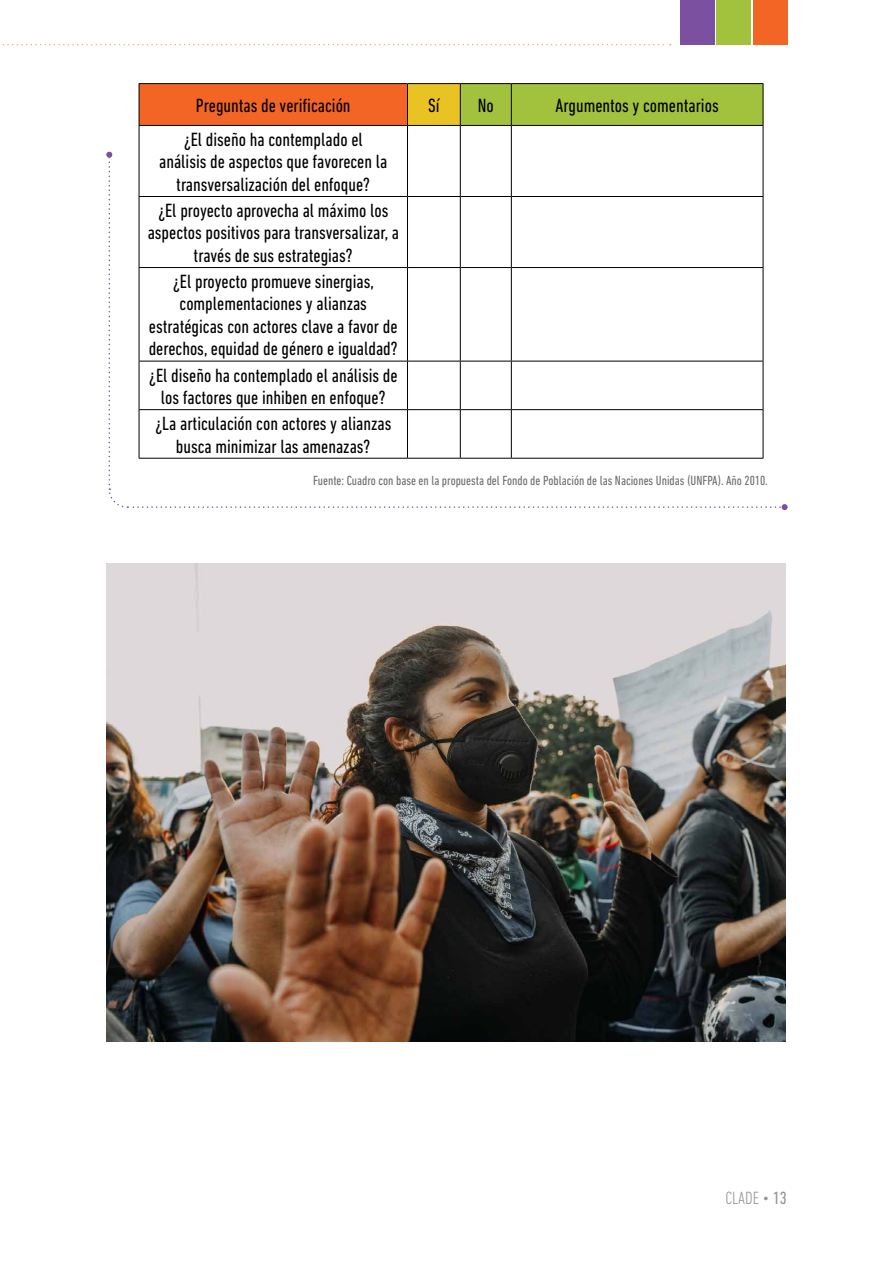
<style>
.page{position:relative;width:893px;height:1263px;background:#fff}
.page>*{position:absolute;margin:0;border:0;box-sizing:border-box;transform-origin:0 0}
.t1{font:condensed 19.5px/22.5px "DIN Next LT Pro";color:#000;text-align:center}
.t2{font:300 condensed 18px "DIN Next LT Pro";color:#939598}
.t3{font:condensed 13.5px "DIN Next LT Pro";color:#6d6e71}
.s1{font-weight:400}
</style>
<div class="page">
<div style="left:753px;top:0;width:35px;height:45px;background:#f26524"></div>
<div style="left:716px;top:0;width:35px;height:45px;background:#a2c23d"></div>
<div style="left:680px;top:0;width:34px;height:45px;background:#7b50a0"></div>
<svg style="left:2px;top:44px;width:669px;height:1px"></svg>
<svg style="left:106px;top:152px;width:682px;height:358px"></svg>
<div style="left:139px;top:84px;width:268px;height:41px;background:#f26524"></div>
<div style="left:407px;top:84px;width:53px;height:41px;background:#e9c323"></div>
<div style="left:461px;top:84px;width:302px;height:41px;background:#a2c23d"></div>
<svg style="left:140px;top:126px;width:623px;height:332px"></svg>
<hr style="left:139px;top:83px;width:268px;height:1px;background:#000">
<hr style="left:139px;top:84px;width:1px;height:41px;background:#000">
<hr style="left:407px;top:83px;width:53px;height:1px;background:#000">
<hr style="left:407px;top:84px;width:1px;height:41px;background:#000">
<hr style="left:460px;top:83px;width:51px;height:1px;background:#000">
<hr style="left:460px;top:84px;width:1px;height:41px;background:#000">
<hr style="left:511px;top:83px;width:252px;height:1px;background:#000">
<hr style="left:511px;top:84px;width:1px;height:41px;background:#000">
<hr style="left:763px;top:84px;width:1px;height:41px;background:#000">
<hr style="left:139px;top:125px;width:268px;height:1px;background:#000">
<hr style="left:139px;top:126px;width:1px;height:70px;background:#000">
<hr style="left:407px;top:125px;width:53px;height:1px;background:#000">
<hr style="left:407px;top:126px;width:1px;height:70px;background:#000">
<hr style="left:460px;top:125px;width:51px;height:1px;background:#000">
<hr style="left:460px;top:126px;width:1px;height:70px;background:#000">
<hr style="left:511px;top:125px;width:252px;height:1px;background:#000">
<hr style="left:511px;top:126px;width:1px;height:70px;background:#000">
<hr style="left:763px;top:126px;width:1px;height:70px;background:#000">
<hr style="left:139px;top:196px;width:268px;height:1px;background:#000">
<hr style="left:139px;top:197px;width:1px;height:70px;background:#000">
<hr style="left:407px;top:196px;width:53px;height:1px;background:#000">
<hr style="left:407px;top:197px;width:1px;height:70px;background:#000">
<hr style="left:460px;top:196px;width:51px;height:1px;background:#000">
<hr style="left:460px;top:197px;width:1px;height:70px;background:#000">
<hr style="left:511px;top:196px;width:252px;height:1px;background:#000">
<hr style="left:511px;top:197px;width:1px;height:70px;background:#000">
<hr style="left:763px;top:197px;width:1px;height:70px;background:#000">
<hr style="left:139px;top:267px;width:268px;height:1px;background:#000">
<hr style="left:139px;top:268px;width:1px;height:93px;background:#000">
<hr style="left:407px;top:267px;width:53px;height:1px;background:#000">
<hr style="left:407px;top:268px;width:1px;height:93px;background:#000">
<hr style="left:460px;top:267px;width:51px;height:1px;background:#000">
<hr style="left:460px;top:268px;width:1px;height:93px;background:#000">
<hr style="left:511px;top:267px;width:252px;height:1px;background:#000">
<hr style="left:511px;top:268px;width:1px;height:93px;background:#000">
<hr style="left:763px;top:268px;width:1px;height:93px;background:#000">
<hr style="left:139px;top:361px;width:268px;height:1px;background:#000">
<hr style="left:139px;top:361px;width:1px;height:48px;background:#000">
<hr style="left:407px;top:361px;width:53px;height:1px;background:#000">
<hr style="left:407px;top:361px;width:1px;height:48px;background:#000">
<hr style="left:460px;top:361px;width:51px;height:1px;background:#000">
<hr style="left:460px;top:361px;width:1px;height:48px;background:#000">
<hr style="left:511px;top:361px;width:252px;height:1px;background:#000">
<hr style="left:511px;top:361px;width:1px;height:48px;background:#000">
<hr style="left:763px;top:361px;width:1px;height:48px;background:#000">
<hr style="left:139px;top:409px;width:268px;height:1px;background:#000">
<hr style="left:139px;top:410px;width:1px;height:48px;background:#000">
<hr style="left:407px;top:409px;width:53px;height:1px;background:#000">
<hr style="left:407px;top:410px;width:1px;height:48px;background:#000">
<hr style="left:460px;top:409px;width:51px;height:1px;background:#000">
<hr style="left:460px;top:410px;width:1px;height:48px;background:#000">
<hr style="left:511px;top:409px;width:252px;height:1px;background:#000">
<hr style="left:511px;top:410px;width:1px;height:48px;background:#000">
<hr style="left:763px;top:410px;width:1px;height:48px;background:#000">
<hr style="left:139px;top:458px;width:268px;height:1px;background:#000">
<hr style="left:407px;top:458px;width:53px;height:1px;background:#000">
<hr style="left:460px;top:458px;width:51px;height:1px;background:#000">
<hr style="left:511px;top:458px;width:252px;height:1px;background:#000">
<img style="left:106px;top:563px;width:679px;height:478px">
<p class="t1" style="left:196px;top:94px;width:156px">Preguntas de verificación</p>
<p class="t1" style="left:428px;top:94px;width:13px">Sí</p>
<p class="t1" style="left:478px;top:94px;width:18px">No</p>
<p class="t1" style="left:556px;top:94px;width:165px">Argumentos y comentarios</p>
<p class="t1" style="left:159px;top:128px;width:230px">¿El diseño ha contemplado el análisis de aspectos que favorecen la transversalización del enfoque?</p>
<p class="t1" style="left:148px;top:199px;width:253px">¿El proyecto aprovecha al máximo los aspectos positivos para transversalizar, a través de sus estrategias?</p>
<p class="t1" style="left:149px;top:270px;width:251px">¿El proyecto promueve sinergias, complementaciones y alianzas estratégicas con actores clave a favor de derechos, equidad de género e igualdad?</p>
<p class="t1" style="left:149px;top:363px;width:250px">¿El diseño ha contemplado el análisis de los factores que inhiben en enfoque?</p>
<p class="t1" style="left:155px;top:412px;width:238px">¿La articulación con actores y alianzas busca minimizar las amenazas?</p>
<p class="t3" style="left:313px;top:472px;width:456px">Fuente: Cuadro con base en la propuesta del Fondo de Población de las Naciones Unidas (UNFPA). Año 2010.</p>
<p class="t2" style="left:725px;top:1188px;width:63px">CLADE • <span class="s1">13</span></p>
</div>
